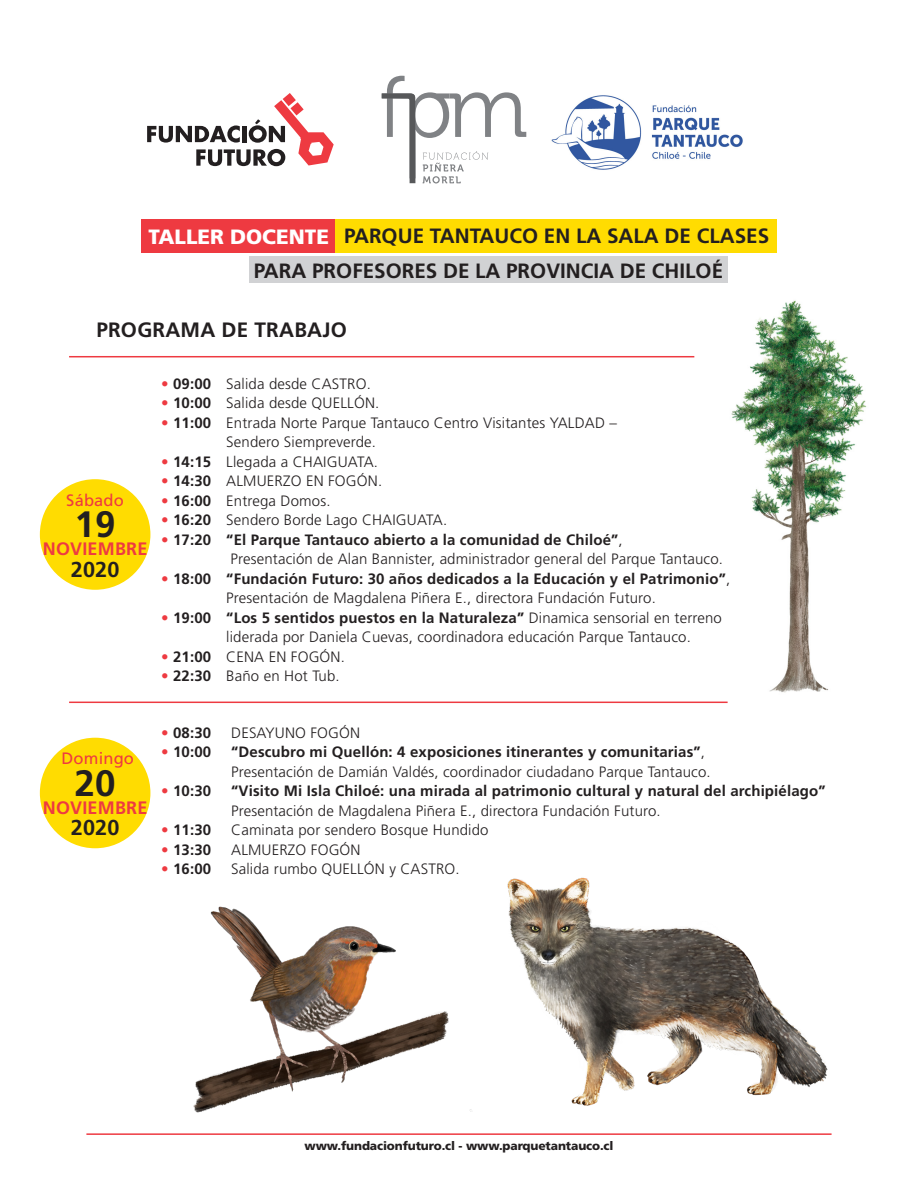
<style>
.page{position:relative;width:918px;height:1188px;background:#fff}
.page>*{position:absolute;margin:0;border:0;box-sizing:border-box;transform-origin:0 0}
.t1{font:700 36.75px "Frutiger";color:#231f20}
.t2{font:700 21.6px "Frutiger";letter-spacing:.01em;color:#231f20}
.t3{font:700 20.7px "Frutiger";color:#231f20}
.t4{font:900 20.7px "Frutiger";color:#fff}
.t5{font:700 18px "Frutiger";letter-spacing:.01em;color:#ee3a41}
.t6{font:16.5px "Frutiger";letter-spacing:.01em;color:#ee3a41}
.t7{font:300 15px "Frutiger";letter-spacing:.01em;color:#231f20}
.t8{font:700 15px "Frutiger";letter-spacing:.01em;color:#231f20}
.Bajada{font:900 12px "Frutiger";letter-spacing:-.01em;color:#231f20}
.s1{color:#ee3a41}
.s2{font-weight:300}
</style>
<div class="page">
<img style="left:731px;top:300px;width:136px;height:393px">
<hr style="left:86px;top:1133px;width:746px;height:2px;background:#ee3a41">
<hr style="left:69px;top:702px;width:659px;height:1px;background:#ee3a41">
<hr style="left:69px;top:356px;width:625px;height:1px;background:#ee3a41">
<div style="left:250px;top:257px;width:478px;height:26px;background:#d1d2d4"></div>
<div style="left:141px;top:219px;width:195px;height:34px;background:#ee3a41"></div>
<div style="left:336px;top:219px;width:441px;height:34px;background:#ffdc01"></div>
<div style="left:40px;top:479px;width:110px;height:111px;background:#ffdc01;border-radius:50%"></div>
<div style="left:40px;top:738px;width:110px;height:110px;background:#ffdc01;border-radius:50%"></div>
<svg style="left:147px;top:93px;width:187px;height:73px"></svg>
<img style="left:470px;top:877px;width:358px;height:235px">
<img style="left:193px;top:906px;width:256px;height:207px">
<svg style="left:382px;top:76px;width:144px;height:107px"></svg>
<img style="left:551px;top:95px;width:192px;height:75px">
<p class="t4" style="left:149px;top:224px;width:182px">TALLER DOCENTE</p>
<p class="t3" style="left:344px;top:224px;width:427px">PARQUE TANTAUCO EN LA SALA DE CLASES</p>
<p class="t3" style="left:254px;top:259px;width:471px">PARA PROFESORES DE LA PROVINCIA DE CHILOÉ</p>
<p class="t3" style="left:96px;top:318px;width:252px">PROGRAMA DE TRABAJO</p>
<p class="t6" style="left:66px;top:490px;width:59px">Sábado</p>
<p class="t1" style="left:75px;top:503px;width:43px">19</p>
<p class="t5" style="left:43px;top:538px;width:106px">NOVIEMBRE</p>
<p class="t2" style="left:71px;top:557px;width:50px">2020</p>
<p class="t8" style="left:161px;top:375px;width:52px"><span class="s1">•</span> 09:00</p>
<p class="t8" style="left:161px;top:394px;width:52px"><span class="s1">•</span> 10:00</p>
<p class="t8" style="left:161px;top:414px;width:52px"><span class="s1">•</span> 11:00</p>
<p class="t8" style="left:161px;top:453px;width:52px"><span class="s1">•</span> 14:15</p>
<p class="t8" style="left:161px;top:472px;width:52px"><span class="s1">•</span> 14:30</p>
<p class="t8" style="left:161px;top:492px;width:52px"><span class="s1">•</span> 16:00</p>
<p class="t8" style="left:161px;top:511px;width:52px"><span class="s1">•</span> 16:20</p>
<p class="t8" style="left:161px;top:531px;width:52px"><span class="s1">•</span> 17:20</p>
<p class="t8" style="left:161px;top:570px;width:52px"><span class="s1">•</span> 18:00</p>
<p class="t8" style="left:161px;top:609px;width:52px"><span class="s1">•</span> 19:00</p>
<p class="t8" style="left:161px;top:648px;width:52px"><span class="s1">•</span> 21:00</p>
<p class="t8" style="left:161px;top:667px;width:52px"><span class="s1">•</span> 22:30</p>
<p class="t7" style="left:226px;top:375px;width:146px">Salida desde CASTRO.</p>
<p class="t7" style="left:226px;top:395px;width:155px">Salida desde QUELLÓN.</p>
<p class="t7" style="left:226px;top:414px;width:392px">Entrada Norte Parque Tantauco Centro Visitantes YALDAD –</p>
<p class="t7" style="left:226px;top:434px;width:151px">Sendero Siempreverde.</p>
<p class="t7" style="left:226px;top:453px;width:153px">Llegada a CHAIGUATA.</p>
<p class="t7" style="left:226px;top:473px;width:157px">ALMUERZO EN FOGÓN.</p>
<p class="t7" style="left:226px;top:492px;width:106px">Entrega Domos.</p>
<p class="t7" style="left:226px;top:512px;width:222px">Sendero Borde Lago CHAIGUATA.</p>
<p class="t8" style="left:226px;top:531px;width:398px">“El Parque Tantauco abierto a la comunidad de Chiloé”<span class="s2">,</span></p>
<p class="t7" style="left:231px;top:551px;width:494px">Presentación de Alan Bannister, administrador general del Parque Tantauco.</p>
<p class="t8" style="left:226px;top:570px;width:506px">“Fundación Futuro: 30 años dedicados a la Educación y el Patrimonio”<span class="s2">,</span></p>
<p class="t7" style="left:226px;top:590px;width:431px">Presentación de Magdalena Piñera E., directora Fundación Futuro.</p>
<p class="t8" style="left:226px;top:609px;width:497px">“Los 5 sentidos puestos en la Naturaleza” <span class="s2">Dinamica sensorial en terreno</span></p>
<p class="t7" style="left:226px;top:629px;width:466px">liderada por Daniela Cuevas, coordinadora educación Parque Tantauco.</p>
<p class="t7" style="left:226px;top:648px;width:120px">CENA EN FOGÓN.</p>
<p class="t7" style="left:226px;top:668px;width:115px">Baño en Hot Tub.</p>
<p class="t6" style="left:62px;top:749px;width:74px">Domingo</p>
<p class="t1" style="left:75px;top:761px;width:43px">20</p>
<p class="t5" style="left:43px;top:797px;width:106px">NOVIEMBRE</p>
<p class="t2" style="left:71px;top:815px;width:50px">2020</p>
<p class="t8" style="left:161px;top:724px;width:52px"><span class="s1">•</span> 08:30</p>
<p class="t8" style="left:161px;top:743px;width:52px"><span class="s1">•</span> 10:00</p>
<p class="t8" style="left:161px;top:782px;width:52px"><span class="s1">•</span> 10:30</p>
<p class="t8" style="left:161px;top:821px;width:52px"><span class="s1">•</span> 11:30</p>
<p class="t8" style="left:161px;top:841px;width:52px"><span class="s1">•</span> 13:30</p>
<p class="t8" style="left:161px;top:860px;width:52px"><span class="s1">•</span> 16:00</p>
<p class="t7" style="left:231px;top:724px;width:131px">DESAYUNO FOGÓN</p>
<p class="t8" style="left:231px;top:743px;width:475px">“Descubro mi Quellón: 4 exposiciones itinerantes y comunitarias”<span class="s2">,</span></p>
<p class="t7" style="left:231px;top:763px;width:481px">Presentación de Damián Valdés, coordinador ciudadano Parque Tantauco.</p>
<p class="t8" style="left:231px;top:782px;width:596px">“Visito Mi Isla Chiloé: una mirada al patrimonio cultural y natural del archipiélago”</p>
<p class="t7" style="left:231px;top:802px;width:431px">Presentación de Magdalena Piñera E., directora Fundación Futuro.</p>
<p class="t7" style="left:231px;top:821px;width:259px">Caminata por sendero Bosque Hundido</p>
<p class="t7" style="left:231px;top:841px;width:131px">ALMUERZO FOGÓN</p>
<p class="t7" style="left:231px;top:860px;width:230px">Salida rumbo QUELLÓN y CASTRO.</p>
<p class="Bajada" style="left:305px;top:1138px;width:310px">www.fundacionfuturo.cl - www.parquetantauco.cl</p>
</div>
